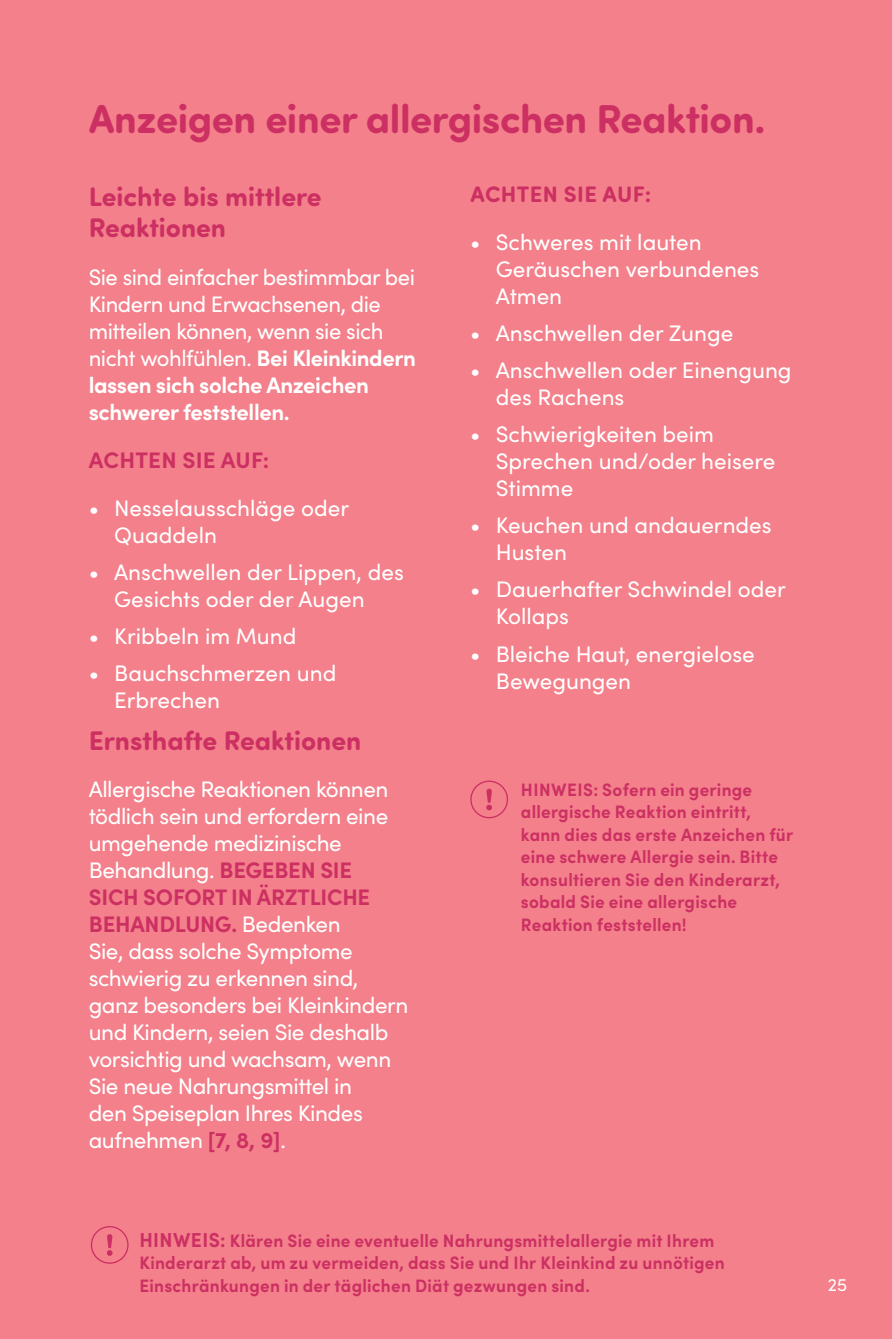
<style>
.page{position:relative;width:892px;height:1339px;background:#f3808a}
.page>*{position:absolute;margin:0;border:0;box-sizing:border-box;transform-origin:0 0}
.t1{font:700 40.5px "Sofia Pro Soft";letter-spacing:-.01em;color:#cc3063}
.t2{font:700 27px/31.5px "Sofia Pro Soft";color:#cc3063}
.t3{font:22.5px/27px "Sofia Pro";letter-spacing:-.02em;color:#fff}
.t4{font:22.5px/27px "Sofia Pro";color:#fff}
.t5{font:700 22.5px "Sofia Pro";letter-spacing:.01em;color:#cc3063}
.t6{font:700 22.5px "Sofia Pro Soft";letter-spacing:.02em;color:#cc3063}
.t7{font:700 18px/22.5px "Sofia Pro";letter-spacing:.015em;color:#cc3063;scale:.95 1}
.t8{font:18px "Sofia Pro";color:#fff}
.s1{font-weight:700}
.s2{font-weight:700;color:#cc3063}
.s3{font-size:20.25px}
</style>
<div class="page">
<svg style="left:470px;top:780px;width:38px;height:38px"></svg>
<svg style="left:91px;top:1226px;width:38px;height:37px"></svg>
<h1 class="t1" style="left:89px;top:89px;width:678px">Anzeigen einer allergischen Reaktion.</h1>
<p class="t2" style="left:89px;top:179px;width:234px">Leichte bis mittlere<br>Reaktionen</p>
<p class="t3" style="left:89px;top:262px;width:329px">Sie sind einfacher bestimmbar bei<br>Kindern und Erwachsenen, die mitteilen können, wenn sie sich nicht wohlfühlen. <span class="s1">Bei Kleinkindern lassen sich solche Anzeichen schwerer feststellen.</span></p>
<p class="t5" style="left:89px;top:443px;width:182px">ACHTEN SIE AUF:</p>
<p class="t4" style="left:114px;top:493px;width:236px;text-indent:-26px">• Nesselausschläge oder<br>Quaddeln</p>
<p class="t4" style="left:114px;top:557px;width:291px;text-indent:-26px">• Anschwellen der Lippen, des<br>Gesichts oder der Augen</p>
<p class="t4" style="left:89px;top:621px;width:209px">• Kribbeln im Mund</p>
<p class="t4" style="left:114px;top:658px;width:224px;text-indent:-26px">• Bauchschmerzen und<br>Erbrechen</p>
<p class="t2" style="left:89px;top:723px;width:274px">Ernsthafte Reaktionen</p>
<p class="t3" style="left:89px;top:774px;width:321px">Allergische Reaktionen können tödlich sein und erfordern eine umgehende medizinische<br>Behandlung. <span class="s2">BEGEBEN SIE<br>SICH SOFORT IN ÄRZTLICHE<br>BEHANDLUNG.</span> Bedenken<br>Sie, dass solche Symptome schwierig zu erkennen sind, ganz besonders bei Kleinkindern und Kindern, seien Sie deshalb vorsichtig und wachsam, wenn<br>Sie neue Nahrungsmittel in<br>den Speiseplan Ihres Kindes aufnehmen <span class="s2">[7, 8, 9]</span>.</p>
<p class="t6" style="left:470px;top:178px;width:182px">ACHTEN SIE AUF:</p>
<p class="t4" style="left:496px;top:227px;width:265px;text-indent:-26px">• Schweres mit lauten<br>Geräuschen verbundenes<br>Atmen</p>
<p class="t4" style="left:470px;top:318px;width:264px">• Anschwellen der Zunge</p>
<p class="t4" style="left:496px;top:355px;width:297px;text-indent:-26px">• Anschwellen oder Einengung des Rachens</p>
<p class="t4" style="left:496px;top:419px;width:281px;text-indent:-26px">• Schwierigkeiten beim<br>Sprechen und/oder heisere<br>Stimme</p>
<p class="t4" style="left:496px;top:511px;width:277px;text-indent:-26px">• Keuchen und andauerndes<br>Husten</p>
<p class="t4" style="left:496px;top:575px;width:291px;text-indent:-26px">• Dauerhafter Schwindel oder<br>Kollaps</p>
<p class="t4" style="left:496px;top:639px;width:260px;text-indent:-26px">• Bleiche Haut, energielose<br>Bewegungen</p>
<p class="t7" style="left:521px;top:776px;width:288px">HINWEIS: Sofern ein geringe allergische Reaktion eintritt, kann dies das erste Anzeichen für eine schwere Allergie sein. Bitte konsultieren Sie den Kinderarzt, sobald Sie eine allergische<br>Reaktion feststellen!</p>
<p class="t7" style="left:139px;top:1227px;width:618px"><span class="s3">HINWEIS:</span> Klären Sie eine eventuelle Nahrungsmittelallergie mit Ihrem<br>Kinderarzt ab, um zu vermeiden, dass Sie und Ihr Kleinkind zu unnötigen<br>Einschränkungen in der täglichen Diät gezwungen sind.</p>
<p class="t8" style="left:828px;top:1271px;width:21px">25</p>
</div>
